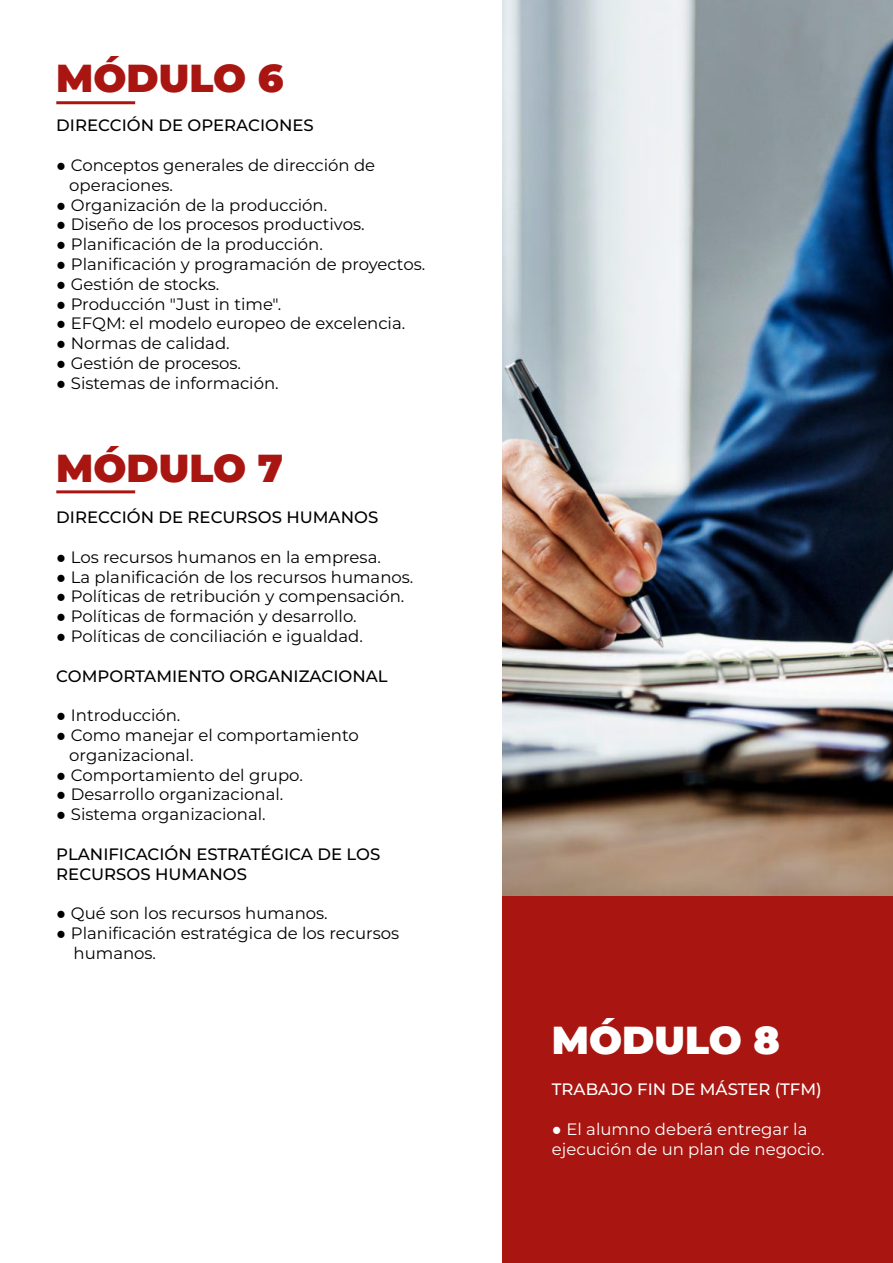
<style>
.page{position:relative;width:893px;height:1263px;background:#fff}
.page>*{position:absolute;margin:0;border:0;box-sizing:border-box;transform-origin:0 0}
.t1{font:100 39px "Montserrat";color:#a91611}
.t2{font:100 39px "Montserrat";color:#fff}
.t3{font:100 16.5px/19.8px "Montserrat";color:#000}
.t4{font:100 16.5px/19.8px "Montserrat";color:#fff}
.s1{font-family:"Helvetica";font-weight:400}
</style>
<div class="page">
<hr style="left:56px;top:101px;width:79px;height:3px;background:#a91611">
<hr style="left:56px;top:490px;width:79px;height:3px;background:#a91611">
<div style="left:503px;top:885px;width:390px;height:378px;background:#a91611"></div>
<img style="left:503px;top:0;width:390px;height:896px">
<h1 class="t1" style="left:56px;top:55px;width:229px">MÓDULO 6</h1>
<p class="t3" style="left:56px;top:117px;width:259px">DIRECCIÓN DE OPERACIONES</p>
<p class="t3" style="left:69px;top:157px;width:307px;text-indent:-13px"><span class="s1">●</span> Conceptos generales de dirección de operaciones.</p>
<p class="t3" style="left:56px;top:194px;width:272px"><span class="s1">●</span> Organización de la producción.</p>
<p class="t3" style="left:56px;top:214px;width:310px"><span class="s1">●</span> Diseño de los procesos productivos.</p>
<p class="t3" style="left:56px;top:234px;width:268px"><span class="s1">●</span> Planificación de la producción.</p>
<p class="t3" style="left:56px;top:254px;width:370px"><span class="s1">●</span> Planificación y programación de proyectos.</p>
<p class="t3" style="left:56px;top:275px;width:164px"><span class="s1">●</span> Gestión de stocks.</p>
<p class="t3" style="left:56px;top:295px;width:227px"><span class="s1">●</span> Producción "Just in time".</p>
<p class="t3" style="left:56px;top:315px;width:350px"><span class="s1">●</span> EFQM: el modelo europeo de excelencia.</p>
<p class="t3" style="left:56px;top:335px;width:175px"><span class="s1">●</span> Normas de calidad.</p>
<p class="t3" style="left:56px;top:355px;width:186px"><span class="s1">●</span> Gestión de procesos.</p>
<p class="t3" style="left:56px;top:374px;width:224px"><span class="s1">●</span> Sistemas de información.</p>
<h1 class="t1" style="left:56px;top:445px;width:228px">MÓDULO 7</h1>
<p class="t3" style="left:56px;top:509px;width:323px">DIRECCIÓN DE RECURSOS HUMANOS</p>
<p class="t3" style="left:56px;top:548px;width:326px"><span class="s1">●</span> Los recursos humanos en la empresa.</p>
<p class="t3" style="left:56px;top:566px;width:359px"><span class="s1">●</span> La planificación de los recursos humanos.</p>
<p class="t3" style="left:56px;top:588px;width:350px"><span class="s1">●</span> Políticas de retribución y compensación.</p>
<p class="t3" style="left:56px;top:608px;width:302px"><span class="s1">●</span> Políticas de formación y desarrollo.</p>
<p class="t3" style="left:56px;top:627px;width:308px"><span class="s1">●</span> Políticas de conciliación e igualdad.</p>
<p class="t3" style="left:56px;top:667px;width:333px">COMPORTAMIENTO ORGANIZACIONAL</p>
<p class="t3" style="left:56px;top:707px;width:126px"><span class="s1">●</span> Introducción.</p>
<p class="t3" style="left:69px;top:726px;width:291px;text-indent:-13px"><span class="s1">●</span> Como manejar el comportamiento organizacional.</p>
<p class="t3" style="left:56px;top:766px;width:248px"><span class="s1">●</span> Comportamiento del grupo.</p>
<p class="t3" style="left:56px;top:784px;width:229px"><span class="s1">●</span> Desarrollo organizacional.</p>
<p class="t3" style="left:56px;top:804px;width:211px"><span class="s1">●</span> Sistema organizacional.</p>
<p class="t3" style="left:56px;top:845px;width:325px">PLANIFICACIÓN ESTRATÉGICA DE LOS<br>RECURSOS HUMANOS</p>
<p class="t3" style="left:56px;top:905px;width:273px"><span class="s1">●</span> Qué son los recursos humanos.</p>
<p class="t3" style="left:74px;top:923px;width:327px;text-indent:-17px"><span class="s1">●</span> Planificación estratégica de los recursos humanos.</p>
<h1 class="t2" style="left:552px;top:1017px;width:229px">MÓDULO 8</h1>
<p class="t4" style="left:552px;top:1080px;width:271px">TRABAJO FIN DE MÁSTER (TFM)</p>
<p class="t4" style="left:552px;top:1120px;width:274px"><span class="s1">●</span> El alumno deberá entregar la ejecución de un plan de negocio.</p>
</div>
